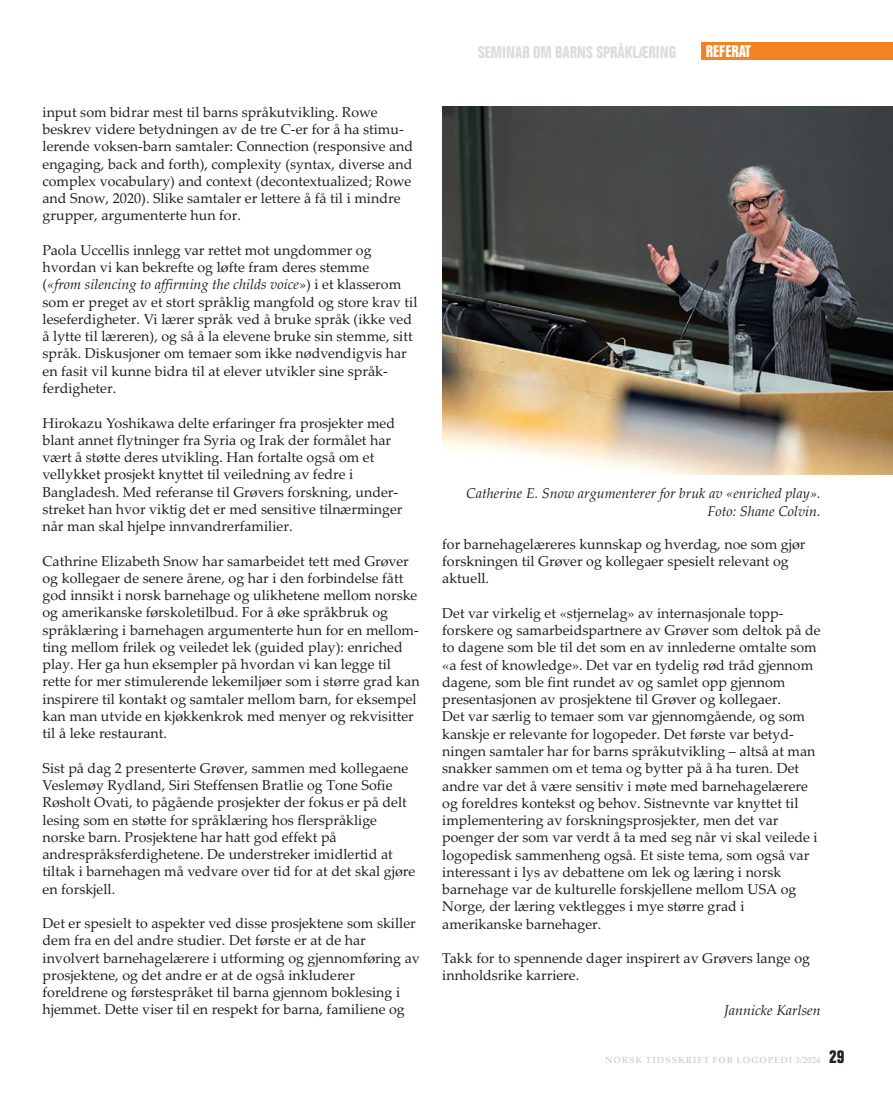
<style>
.page{position:relative;width:893px;height:1106px;background:#fff}
.page>*{position:absolute;margin:0;border:0;box-sizing:border-box;transform-origin:0 0}
.t1{font:700 condensed 16.5px "Folio";color:#dcdddf}
.t2{font:700 condensed 16.5px "Folio";color:#fff}
.t3{font:14.25px/17.2px "Palatino Linotype";color:#231f20}
.t4{font:italic 14.25px/18.8px "Palatino Linotype";color:#231f20;text-align:right}
.t5{font:700 9px "Palatino Linotype";letter-spacing:.1em;color:#d1d2d4}
.s1{font-style:italic}
.s2{font-family:"Folio";font-stretch:condensed;font-size:18px;color:#231f20}
</style>
<div class="page">
<div style="left:702px;top:43px;width:191px;height:17px;background:#f58220"></div>
<img style="left:442px;top:106px;width:451px;height:368px">
<p class="t3" style="left:43px;top:103px;width:372px">input som bidrar mest til barns språkutvikling. Rowe beskrev videre betydningen av de tre C-er for å ha stimu&shy;lerende voksen-barn samtaler: Connection (responsive and engaging, back and forth), complexity (syntax, diverse and complex vocabulary) and context (decontextualized; Rowe and Snow, 2020). Slike samtaler er lettere å få til i mindre grupper, argumenterte hun for.</p>
<p class="t3" style="left:43px;top:241px;width:376px">Paola Uccellis innlegg var rettet mot ungdommer og hvordan vi kan bekrefte og løfte fram deres stemme<br>(<span class="s1">«from silencing to affirming the childs voice»</span>) i et klasserom som er preget av et stort språklig mangfold og store krav til leseferdigheter. Vi lærer språk ved å bruke språk (ikke ved å lytte til læreren), og så å la elevene bruke sin stemme, sitt språk. Diskusjoner om temaer som ikke nødvendigvis har en fasit vil kunne bidra til at elever utvikler sine språk&shy;ferdigheter.</p>
<p class="t3" style="left:43px;top:413px;width:361px">Hirokazu Yoshikawa delte erfaringer fra prosjekter med blant annet flytninger fra Syria og Irak der formålet har vært å støtte deres utvikling. Han fortalte også om et vellykket prosjekt knyttet til veiledning av fedre i Bangladesh. Med referanse til Grøvers forskning, under&shy;streket han hvor viktig det er med sensitive tilnærminger når man skal hjelpe innvandrerfamilier.</p>
<p class="t3" style="left:43px;top:551px;width:379px">Cathrine Elizabeth Snow har samarbeidet tett med Grøver og kollegaer de senere årene, og har i den forbindelse fått god innsikt i norsk barnehage og ulikhetene mellom norske og amerikanske førskoletilbud. For å øke språkbruk og språklæring i barnehagen argumenterte hun for en mellom&shy;ting mellom frilek og veiledet lek (guided play): enriched play. Her ga hun eksempler på hvordan vi kan legge til rette for mer stimulerende lekemiljøer som i større grad kan inspirere til kontakt og samtaler mellom barn, for eksempel kan man utvide en kjøkkenkrok med menyer og rekvisitter til å leke restaurant.</p>
<p class="t3" style="left:43px;top:758px;width:374px">Sist på dag 2 presenterte Grøver, sammen med kollegaene Veslemøy Rydland, Siri Steffensen Bratlie og Tone Sofie Røsholt Ovati, to pågående prosjekter der fokus er på delt lesing som en støtte for språklæring hos flerspråklige norske barn. Prosjektene har hatt god effekt på andrespråksferdighetene. De understreker imidlertid at tiltak i barnehagen må vedvare over tid for at det skal gjøre en forskjell.</p>
<p class="t3" style="left:43px;top:914px;width:379px">Det er spesielt to aspekter ved disse prosjektene som skiller dem fra en del andre studier. Det første er at de har involvert barnehagelærere i utforming og gjennomføring av prosjektene, og det andre er at de også inkluderer<br>foreldr ene og førstespråket til barna gjennom boklesing i hjemmet. Dette viser til en respekt for barna, familiene og</p>
<p class="t1" style="left:478px;top:43px;width:200px">SEMINAR OM BARNS SPRÅKLÆRING</p>
<p class="t2" style="left:706px;top:42px;width:47px">REFERAT</p>
<p class="t4" style="left:466px;top:482px;width:356px">Catherine E. Snow argumenterer for bruk av «enriched play».<br>Foto: Shane Colvin.</p>
<p class="t3" style="left:442px;top:535px;width:365px">for barnehagelæreres kunnskap og hverdag, noe som gjør forsk ningen til Grøver og kollegaer spesielt relevant og aktuell.</p>
<p class="t3" style="left:442px;top:604px;width:380px">Det var virkelig et «stjernelag» av internasjonale topp&shy;forskere og samarbeidspartnere av Grøver som deltok på de to dagene som ble til det som en av innlederne omtalte som «a fest of knowledge». Det var en tydelig rød tråd gjennom dagene, som ble fint rundet av og samlet opp gjennom presentasjonen av prosjektene til Grøver og kollegaer.<br>Det var særlig to temaer som var gjennomgående, og som kanskje er relevante for logopeder. Det første var betyd&shy;ningen samtaler har for barns språkutvikling – altså at man snakker sammen om et tema og bytter på å ha turen. Det andre var det å være sensitiv i møte med barnehagelærere og foreldres kontekst og behov. Sistnevnte var knyttet til implementering av forskningsprosjekter, men det var poenger der som var verdt å ta med seg når vi skal veilede i logopedisk sammenheng også. Et siste tema, som også var interessant i lys av debattene om lek og læring i norsk barnehage var de kulturelle forskjellene mellom USA og Norge, der læring vektlegges i mye større grad i amerikanske barnehager.</p>
<p class="t3" style="left:442px;top:949px;width:369px">Takk for to spennende dager inspirert av Grøvers lange og innholdsrike karriere.</p>
<p class="t4" style="left:724px;top:1000px;width:98px">Jannicke Karlsen</p>
<p class="t5" style="left:605px;top:1054px;width:241px">NORSK TIDSSKRIFT FOR LOGOPEDI 3/2024 <span class="s2">29</span></p>
</div>
